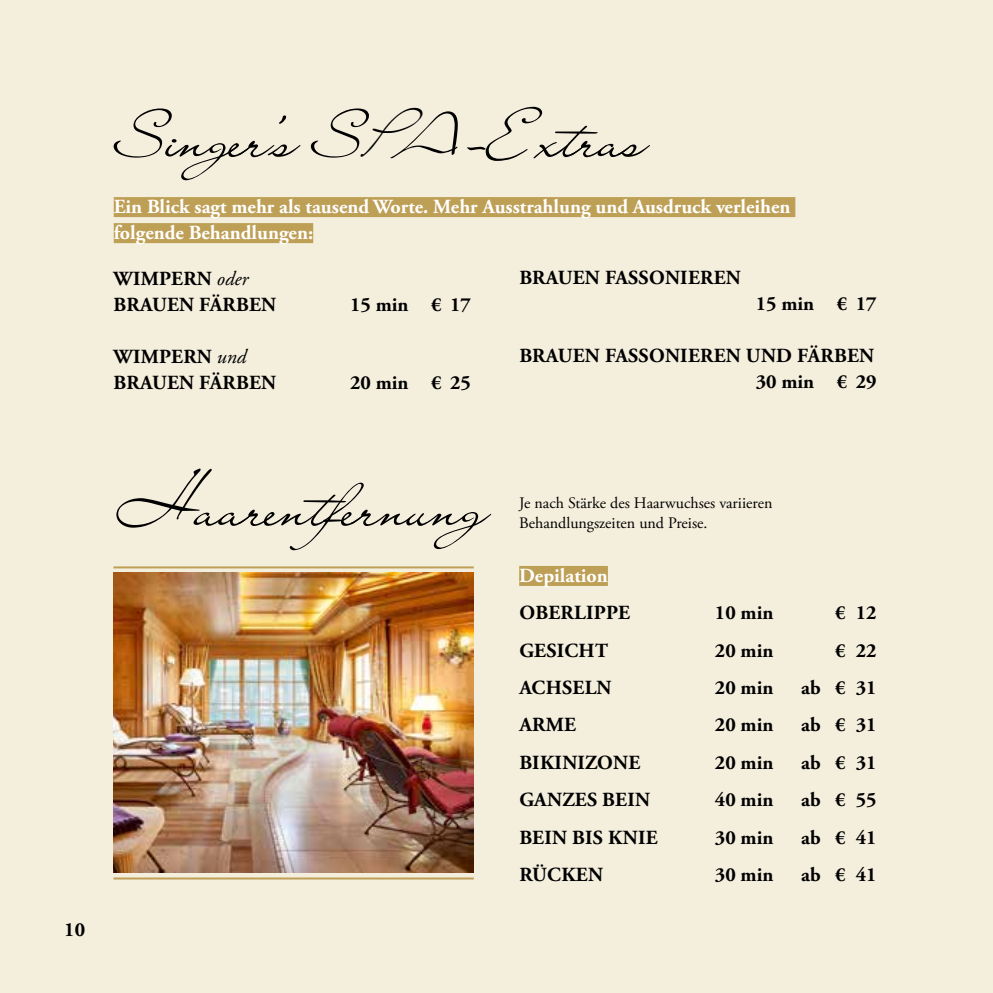
<style>
.page{position:relative;width:993px;height:993px;background:#fff}
.page>*{position:absolute;margin:0;border:0;box-sizing:border-box;transform-origin:0 0}
.t1{font:60px "Liana";color:#000}
.t2{font:700 20px/26px "Adobe Garamond Pro";letter-spacing:.015em;color:#000}
.t3{font:700 20px/26px "Adobe Garamond Pro";color:#fff}
.t4{font:16px/20px "Adobe Garamond Pro";color:#000}
.s1{font-size:44px}
.s2{font-weight:400;font-style:italic}
</style>
<div class="page">
<div style="left:0;top:0;width:992px;height:992px;background:#f4eedd"></div>
<div style="left:519px;top:565px;width:88px;height:20px;background:#be9f56"></div>
<div style="left:114px;top:197px;width:681px;height:20px;background:#be9f56"></div>
<div style="left:114px;top:223px;width:199px;height:20px;background:#be9f56"></div>
<img style="left:113px;top:572px;width:360px;height:300px">
<hr style="left:113px;top:877px;width:360px;height:2px;background:#be9f56">
<hr style="left:113px;top:566px;width:360px;height:2px;background:#be9f56">
<h1 class="t1" style="left:115px;top:99px;width:533px">Singer’s S<span class="s1">P</span>A-Extras</h1>
<p class="t3" style="left:114px;top:194px;width:678px">Ein Blick sagt mehr als tausend Worte. Mehr Ausstrahlung und Ausdruck verleihen folgende Behandlungen:</p>
<p class="t2" style="left:114px;top:266px;width:164px">WIMPERN <span class="s2">oder<br></span>BRAUEN FÄRBEN</p>
<p class="t2" style="left:519px;top:265px;width:223px">BRAUEN FASSONIEREN</p>
<p class="t2" style="left:755px;top:291px;width:122px">15 min € 17</p>
<p class="t2" style="left:519px;top:343px;width:359px;text-align:right">BRAUEN FASSONIEREN UND FÄRBEN<br>30 min € 29</p>
<p class="t2" style="left:350px;top:292px;width:122px">15 min € 17</p>
<p class="t2" style="left:114px;top:344px;width:164px">WIMPERN <span class="s2">und<br></span>BRAUEN FÄRBEN</p>
<p class="t2" style="left:350px;top:370px;width:122px">20 min € 25</p>
<p class="t2" style="left:64px;top:916px;width:22px">10</p>
<h1 class="t1" style="left:116px;top:468px;width:407px">Haarentfernung</h1>
<p class="t4" style="left:519px;top:493px;width:255px">Je nach Stärke des Haarwuchses variieren<br>Behandlungszeiten und Preise.</p>
<p class="t3" style="left:519px;top:562px;width:90px">Depilation</p>
<p class="t2" style="left:519px;top:600px;width:112px">OBERLIPPE</p>
<p class="t2" style="left:714px;top:600px;width:60px">10 min</p>
<p class="t2" style="left:834px;top:600px;width:43px">€ 12</p>
<p class="t2" style="left:519px;top:637px;width:90px">GESICHT</p>
<p class="t2" style="left:714px;top:637px;width:60px">20 min</p>
<p class="t2" style="left:834px;top:637px;width:43px">€ 22</p>
<p class="t2" style="left:519px;top:675px;width:94px">ACHSELN</p>
<p class="t2" style="left:714px;top:675px;width:60px">20 min</p>
<p class="t2" style="left:800px;top:675px;width:77px">ab € 31</p>
<p class="t2" style="left:519px;top:712px;width:58px">ARME</p>
<p class="t2" style="left:714px;top:712px;width:60px">20 min</p>
<p class="t2" style="left:800px;top:712px;width:77px">ab € 31</p>
<p class="t2" style="left:519px;top:749px;width:122px">BIKINIZONE</p>
<p class="t2" style="left:714px;top:749px;width:60px">20 min</p>
<p class="t2" style="left:800px;top:749px;width:77px">ab € 31</p>
<p class="t2" style="left:519px;top:787px;width:132px">GANZES BEIN</p>
<p class="t2" style="left:714px;top:787px;width:60px">40 min</p>
<p class="t2" style="left:800px;top:787px;width:77px">ab € 55</p>
<p class="t2" style="left:519px;top:824px;width:140px">BEIN BIS KNIE</p>
<p class="t2" style="left:714px;top:824px;width:60px">30 min</p>
<p class="t2" style="left:800px;top:824px;width:77px">ab € 41</p>
<p class="t2" style="left:519px;top:861px;width:85px">RÜCKEN</p>
<p class="t2" style="left:714px;top:861px;width:60px">30 min</p>
<p class="t2" style="left:800px;top:861px;width:77px">ab € 41</p>
</div>
